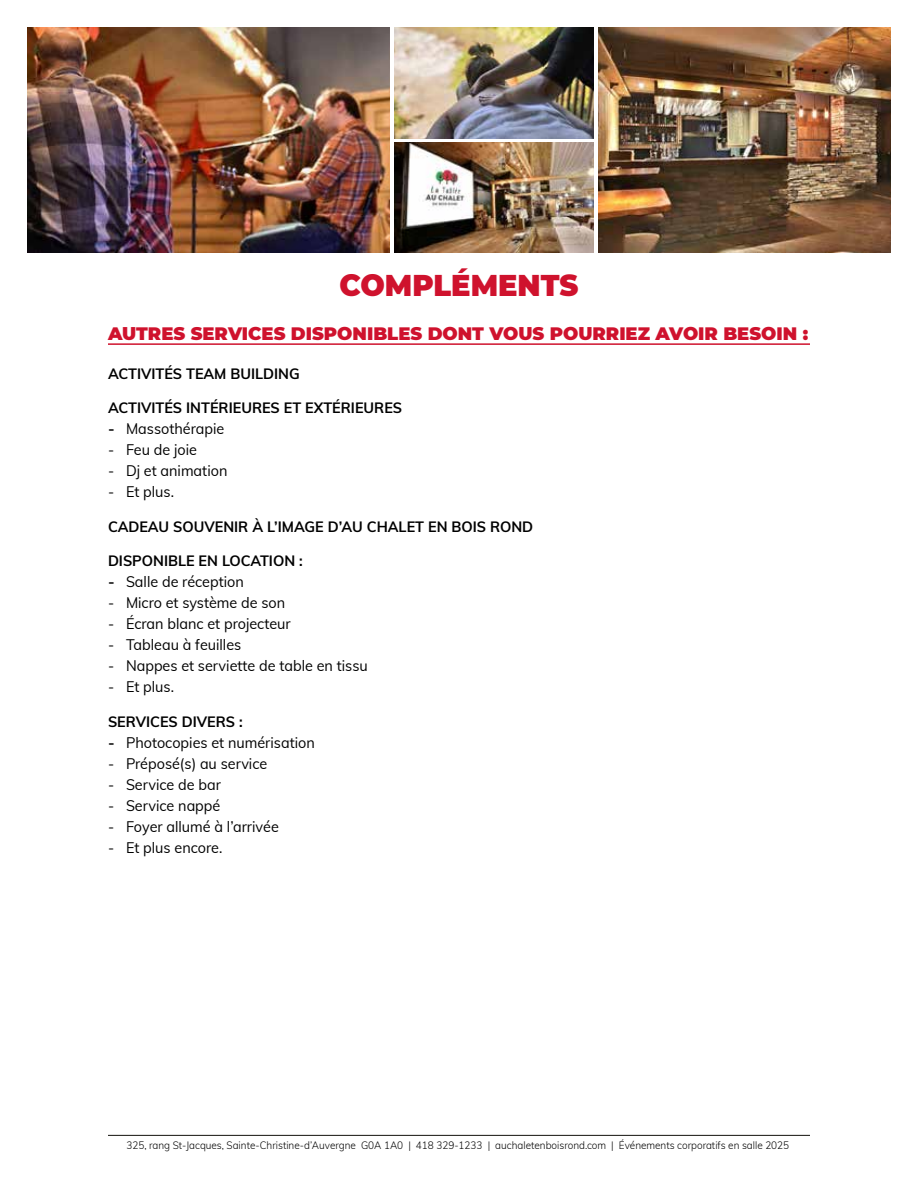
<style>
.page{position:relative;width:918px;height:1188px;background:#fff}
.page>*{position:absolute;margin:0;border:0;box-sizing:border-box;transform-origin:0 0}
.t1{font:900 30px "Montserrat";color:#cf122d;scale:.96 1}
.t2{font:900 18px "Montserrat";color:#cf122d}
.t3{font:15px "Muli";color:#000;scale:.96 1}
.t4{font:700 15px "Muli";color:#000;scale:.96 1}
.t5{font:300 10.5px "Muli";color:#000;scale:.95 1}
.s1{font-weight:700}
</style>
<div class="page">
<hr style="left:108px;top:1135px;width:702px;height:1px;background:#12110c">
<img style="left:27px;top:27px;width:363px;height:226px">
<img style="left:598px;top:27px;width:293px;height:226px">
<img style="left:394px;top:27px;width:200px;height:111px">
<img style="left:394px;top:143px;width:200px;height:110px">
<hr style="left:108px;top:343px;width:702px;height:2px;background:#cf122d">
<h1 class="t1" style="left:340px;top:263px;width:250px">COMPLÉMENTS</h1>
<p class="t2" style="left:108px;top:320px;width:702px">AUTRES SERVICES DISPONIBLES DONT VOUS POURRIEZ AVOIR BESOIN :</p>
<p class="t4" style="left:108px;top:363px;width:201px">ACTIVITÉS TEAM BUILDING</p>
<p class="t4" style="left:108px;top:397px;width:308px">ACTIVITÉS INTÉRIEURES ET EXTÉRIEURES</p>
<p class="t3" style="left:108px;top:418px;width:123px"><span class="s1">-</span> Massothérapie</p>
<p class="t3" style="left:108px;top:439px;width:94px">- Feu de joie</p>
<p class="t3" style="left:108px;top:460px;width:126px">- Dj et animation</p>
<p class="t3" style="left:108px;top:481px;width:70px">- Et plus.</p>
<p class="t4" style="left:108px;top:516px;width:444px">CADEAU SOUVENIR À L’IMAGE D’AU CHALET EN BOIS ROND</p>
<p class="t4" style="left:108px;top:550px;width:204px">DISPONIBLE EN LOCATION :</p>
<p class="t3" style="left:108px;top:571px;width:143px"><span class="s1">-</span> Salle de réception</p>
<p class="t3" style="left:108px;top:592px;width:186px">- Micro et système de son</p>
<p class="t3" style="left:108px;top:613px;width:192px">- Écran blanc et projecteur</p>
<p class="t3" style="left:108px;top:634px;width:140px">- Tableau à feuilles</p>
<p class="t3" style="left:108px;top:655px;width:272px">- Nappes et serviette de table en tissu</p>
<p class="t3" style="left:108px;top:676px;width:70px">- Et plus.</p>
<p class="t4" style="left:108px;top:711px;width:142px">SERVICES DIVERS :</p>
<p class="t3" style="left:108px;top:732px;width:217px"><span class="s1">-</span> Photocopies et numérisation</p>
<p class="t3" style="left:108px;top:753px;width:168px">- Préposé(s) au service</p>
<p class="t3" style="left:108px;top:774px;width:119px">- Service de bar</p>
<p class="t3" style="left:108px;top:795px;width:119px">- Service nappé</p>
<p class="t3" style="left:108px;top:816px;width:179px">- Foyer allumé à l’arrivée</p>
<p class="t3" style="left:108px;top:837px;width:121px">- Et plus encore.</p>
<p class="t5" style="left:127px;top:1138px;width:699px">325, rang St-Jacques, Sainte-Christine-d’Auvergne G0A 1A0 | 418 329-1233 | auchaletenboisrond.com | Événements corporatifs en salle 2025</p>
</div>
